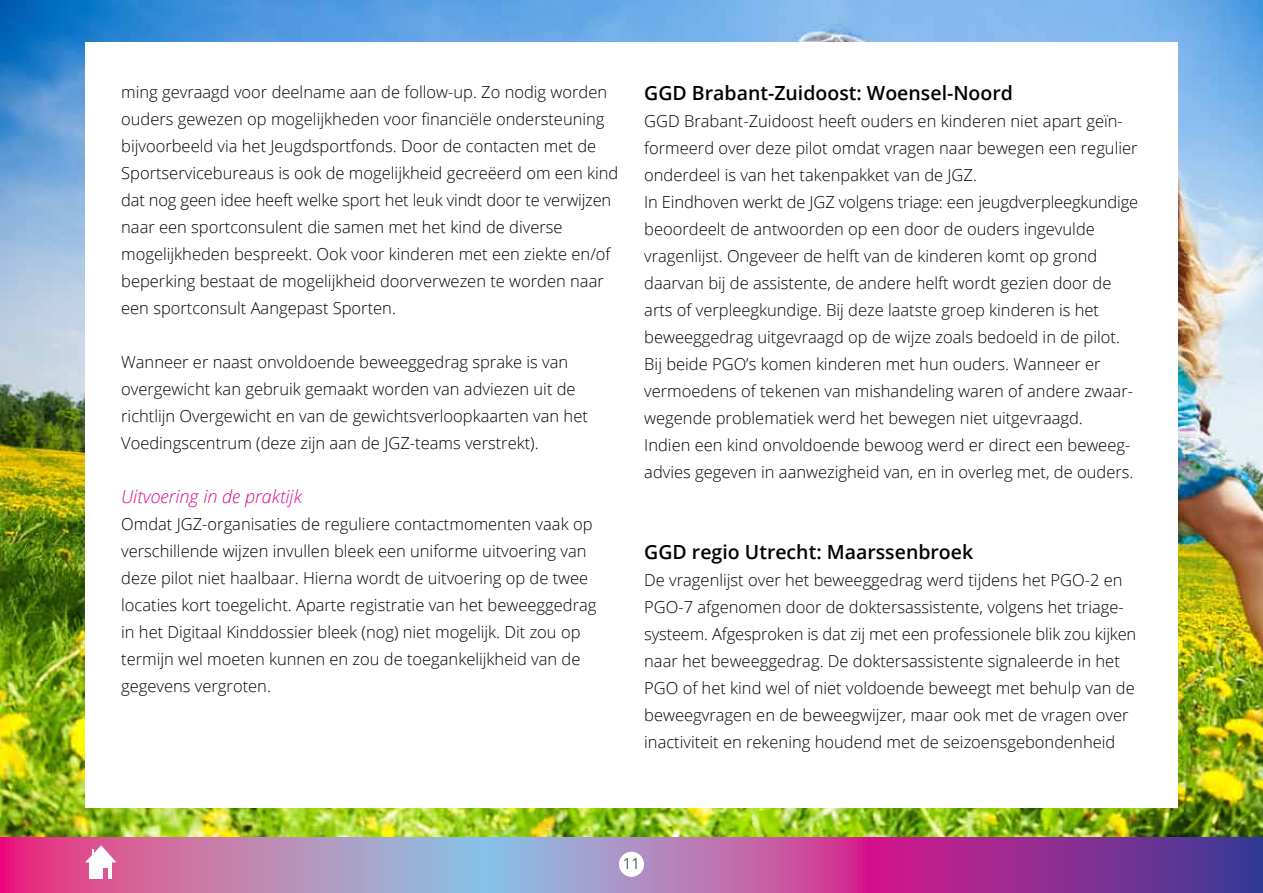
<style>
.page{position:relative;width:1263px;height:893px;background:#fff}
.page>*{position:absolute;margin:0;border:0;box-sizing:border-box;transform-origin:0 0}
.t1{font:600 19.5px "Open Sans";color:#000}
.t2{font:italic 300 18px "Open Sans";color:#d60c8c}
.t3{font:300 16.5px/27px "Open Sans";color:#000}
.t4{font:300 15px "Open Sans";color:#000}
</style>
<div class="page">
<img style="left:0;top:0;width:1263px;height:838px">
<svg style="left:0;top:838px;width:1263px;height:55px;background:#a963a9"></svg>
<div style="left:85px;top:43px;width:1093px;height:765px;background:#fff"></div>
<div style="left:619px;top:852px;width:25px;height:25px;background:#fff;border-radius:50%"></div>
<div style="left:89px;top:859px;width:14px;height:20px;background:#fff"></div>
<hr style="left:109px;top:859px;width:3px;height:20px;background:#fff">
<svg style="left:85px;top:845px;width:31px;height:17px"></svg>
<div style="left:96px;top:859px;width:14px;height:9px;background:#fff"></div>
<p class="t3" style="left:121px;top:78px;width:499px">ming gevraagd voor deelname aan de follow-up. Zo nodig worden ouders gewezen op mogelijkheden voor financiële ondersteuning bijvoorbeeld via het Jeugdsportfonds. Door de contacten met de Sportservicebureaus is ook de mogelijkheid gecreëerd om een kind dat nog geen idee heeft welke sport het leuk vindt door te verwijzen naar een sportconsulent die samen met het kind de diverse mogelijkheden bespreekt. Ook voor kinderen met een ziekte en/of beperking bestaat de mogelijkheid doorverwezen te worden naar een sportconsult Aangepast Sporten.</p>
<p class="t3" style="left:121px;top:348px;width:468px">Wanneer er naast onvoldoende beweeggedrag sprake is van overgewicht kan gebruik gemaakt worden van adviezen uit de richtlijn Overgewicht en van de gewichtsverloopkaarten van het Voedingscentrum (deze zijn aan de JGZ-teams verstrekt).</p>
<p class="t2" style="left:121px;top:484px;width:182px">Uitvoering in de praktijk</p>
<p class="t3" style="left:121px;top:510px;width:477px">Omdat JGZ-organisaties de reguliere contactmomenten vaak op verschillende wijzen invullen bleek een uniforme uitvoering van deze pilot niet haalbaar. Hierna wordt de uitvoering op de twee locaties kort toegelicht. Aparte registratie van het beweeggedrag in het Digitaal Kinddossier bleek (nog) niet mogelijk. Dit zou op termijn wel moeten kunnen en zou de toegankelijkheid van de gegevens vergroten.</p>
<p class="t1" style="left:644px;top:80px;width:370px">GGD Brabant-Zuidoost: Woensel-Noord</p>
<p class="t3" style="left:644px;top:107px;width:495px">GGD Brabant-Zuidoost heeft ouders en kinderen niet apart geïn&shy;formeerd over deze pilot omdat vragen naar bewegen een regulier onderdeel is van het takenpakket van de JGZ.<br>In Eindhoven werkt de JGZ volgens triage: een jeugdverpleegkundige beoordeelt de antwoorden op een door de ouders ingevulde vragenlijst. Ongeveer de helft van de kinderen komt op grond daarvan bij de assistente, de andere helft wordt gezien door de arts of verpleegkundige. Bij deze laatste groep kinderen is het beweeggedrag uitgevraagd op de wijze zoals bedoeld in de pilot.<br>Bij beide PGO’s komen kinderen met hun ouders. Wanneer er vermoedens of tekenen van mishandeling waren of andere zwaar&shy;wegende problematiek werd het bewegen niet uitgevraagd.<br>Indien een kind onvoldoende bewoog werd er direct een beweeg&shy;advies gegeven in aanwezigheid van, en in overleg met, de ouders.</p>
<p class="t1" style="left:644px;top:539px;width:330px">GGD regio Utrecht: Maarssenbroek</p>
<p class="t3" style="left:644px;top:566px;width:494px">De vragenlijst over het beweeggedrag werd tijdens het PGO-2 en PGO-7 afgenomen door de doktersassistente, volgens het triage&shy;systeem. Afgesproken is dat zij met een professionele blik zou kijken naar het beweeggedrag. De doktersassistente signaleerde in het PGO of het kind wel of niet voldoende beweegt met behulp van de beweegvragen en de beweegwijzer, maar ook met de vragen over inactiviteit en rekening houdend met de seizoensgebondenheid</p>
<p class="t4" style="left:623px;top:853px;width:19px">11</p>
</div>
